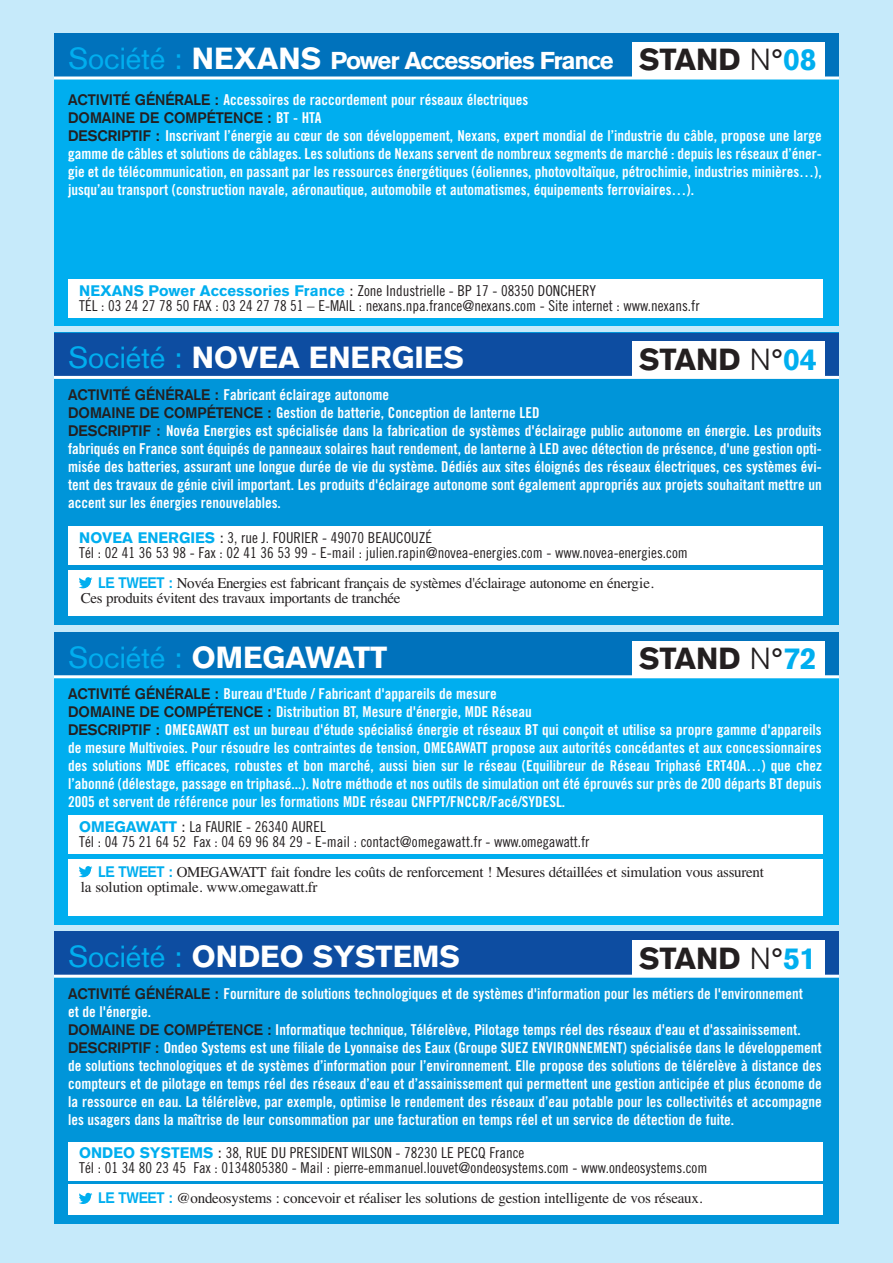
<style>
.page{position:relative;width:893px;height:1263px;background:#c6eafa}
.page>*{position:absolute;margin:0;border:0;box-sizing:border-box;transform-origin:0 0}
.t1{font:900 30px "Akzidenz Grotesk";color:#fff}
.t2{font:900 30px "Akzidenz Grotesk";color:#231f20}
.t3{font:900 24px "Akzidenz Grotesk";letter-spacing:-.055em;color:#fff}
.t4{font:15px/18px "Trade Gothic Bold Cond Twenty";color:#fff}
.t5{font:15px/15px "Trade Gothic Cond Eighteen";color:#231f20}
.t6{font:15px/15px "Times";letter-spacing:-.02em;color:#231f20}
.t7{font:700 15px "Akzidenz Grotesk";color:#231f20}
.s1{font-weight:400;font-size:30px;color:#00aeef}
.s2{font-size:30px}
.s3{font-family:"Akzidenz Grotesk";font-weight:700;color:#231f20}
.s4{font-family:"Trade Gothic Bold Cond Twenty";font-weight:400;color:#fff}
.s5{font-weight:300}
.s6{color:#00aeef}
.s7{font-family:"Akzidenz Grotesk";font-weight:900;color:#00aeef}
.s8{font-family:"Akzidenz Grotesk"}
.s9{font-weight:400;color:#00aeef}
.s10{font-family:"Akzidenz Grotesk";font-weight:700;color:#00aeef}
</style>
<div class="page">
<div style="left:54px;top:33px;width:785px;height:293px;background:#00aeef"></div>
<div style="left:54px;top:33px;width:785px;height:45px;background:#0072bc"></div>
<div style="left:68px;top:279px;width:755px;height:38px;background:#fff"></div>
<div style="left:632px;top:42px;width:192px;height:35px;background:#fff"></div>
<hr style="left:54px;top:76px;width:785px;height:3px;background:#fff">
<div style="left:54px;top:333px;width:785px;height:292px;background:#0095d9"></div>
<div style="left:54px;top:333px;width:785px;height:44px;background:#0d4da1"></div>
<div style="left:68px;top:527px;width:755px;height:38px;background:#fff"></div>
<div style="left:68px;top:570px;width:755px;height:45px;background:#fff"></div>
<div style="left:632px;top:342px;width:192px;height:34px;background:#fff"></div>
<hr style="left:54px;top:376px;width:785px;height:3px;background:#fff">
<svg style="left:79px;top:577px;width:13px;height:11px"></svg>
<div style="left:54px;top:632px;width:785px;height:292px;background:#00aeef"></div>
<div style="left:54px;top:632px;width:785px;height:45px;background:#0072bc"></div>
<div style="left:68px;top:816px;width:755px;height:38px;background:#fff"></div>
<div style="left:68px;top:859px;width:755px;height:56px;background:#fff"></div>
<div style="left:632px;top:641px;width:192px;height:34px;background:#fff"></div>
<hr style="left:54px;top:675px;width:785px;height:3px;background:#fff">
<svg style="left:79px;top:866px;width:13px;height:11px"></svg>
<div style="left:54px;top:931px;width:785px;height:293px;background:#0095d9"></div>
<div style="left:54px;top:931px;width:785px;height:45px;background:#0d4da1"></div>
<div style="left:68px;top:1142px;width:755px;height:38px;background:#fff"></div>
<div style="left:68px;top:1184px;width:755px;height:31px;background:#fff"></div>
<div style="left:632px;top:940px;width:192px;height:35px;background:#fff"></div>
<hr style="left:54px;top:975px;width:785px;height:3px;background:#fff">
<svg style="left:79px;top:1193px;width:13px;height:11px"></svg>
<h2 class="t3" style="left:68px;top:52px;width:547px"><span class="s1">Société :</span> <span class="s2">NEXANS</span> Power Accessories France</h2>
<p class="t4" style="left:68px;top:92px;width:462px"><span class="s3">ACTIVITÉ GÉNÉRALE :</span> Accessoires de raccordement pour réseaux électriques</p>
<p class="t7" style="left:68px;top:112px;width:255px">DOMAINE DE COMPÉTENCE : <span class="s4">BT - HTA</span></p>
<p class="t4" style="left:68px;top:128px;width:755px;text-align:justify"><span class="s3">DESCRIPTIF :</span> Inscrivant l’énergie au cœur de son développement, Nexans, expert mondial de l’industrie du câble, propose une large gamme de câbles et solutions de câblages. Les solutions de Nexans servent de nombreux segments de marché : depuis les réseaux d’éner&shy;gie et de télécommunication, en passant par les ressources énergétiques (éoliennes, photovoltaïque, pétrochimie, industries minières…), jusqu’au transport (construction navale, aéronautique, automobile et automatismes, équipements ferroviaires…).</p>
<h1 class="t2" style="left:639px;top:49px;width:179px">STAND <span class="s5">N</span>°<span class="s6">08</span></h1>
<p class="t5" style="left:79px;top:284px;width:622px"><span class="s7">NEXANS Power Accessories France</span> <span class="s8">:</span> Zone Industrielle - BP 17 - 08350 DONCHERY<br>TÉL : 03 24 27 78 50 FAX : 03 24 27 78 51 – E-MAIL : nexans.npa.france@nexans.com - Site internet : www.nexans.fr</p>
<h1 class="t1" style="left:68px;top:347px;width:397px"><span class="s9">Société :</span> NOVEA ENERGIES</h1>
<p class="t4" style="left:68px;top:387px;width:755px"><span class="s3">ACTIVITÉ GÉNÉRALE :</span> Fabricant éclairage autonome<br><span class="s3">DOMAINE DE COMPÉTENCE :</span> Gestion de batterie, Conception de lanterne LED<br><span class="s3">DESCRIPTIF :</span> Novéa Energies est spécialisée dans la fabrication de systèmes d'éclairage public autonome en énergie. Les produits fabriqués en France sont équipés de panneaux solaires haut rendement, de lanterne à LED avec détection de présence, d'une gestion opti&shy;misée des batteries, assurant une longue durée de vie du système. Dédiés aux sites éloignés des réseaux électriques, ces systèmes évi&shy;tent des travaux de génie civil important. Les produits d'éclairage autonome sont également appropriés aux projets souhaitant mettre un accent sur les énergies renouvelables.</p>
<h1 class="t2" style="left:639px;top:348px;width:179px">STAND <span class="s5">N</span>°<span class="s6">04</span></h1>
<p class="t5" style="left:79px;top:531px;width:610px"><span class="s7">NOVEA ENERGIES</span> <span class="s8">:</span> 3, rue J. FOURIER - 49070 BEAUCOUZÉ<br>Tél : 02 41 36 53 98 - Fax : 02 41 36 53 99 - E-mail : julien.rapin@novea-energies.com - www.novea-energies.com</p>
<p class="t6" style="left:81px;top:575px;width:575px;text-indent:17px"><span class="s10">LE TWEET :</span> Novéa Energies est fabricant français de systèmes d'éclairage autonome en énergie.<br>Ces produits évitent des travaux importants de tranchée</p>
<h1 class="t1" style="left:68px;top:646px;width:321px"><span class="s9">Société :</span> OMEGAWATT</h1>
<p class="t4" style="left:68px;top:686px;width:755px"><span class="s3">ACTIVITÉ GÉNÉRALE :</span> Bureau d'Etude / Fabricant d'appareils de mesure<br><span class="s3">DOMAINE DE COMPÉTENCE :</span> Distribution BT, Mesure d'énergie, MDE Réseau<br><span class="s3">DESCRIPTIF :</span> OMEGAWATT est un bureau d'étude spécialisé énergie et réseaux BT qui conçoit et utilise sa propre gamme d'appareils de mesure Multivoies. Pour résoudre les contraintes de tension, OMEGAWATT propose aux autorités concédantes et aux concessionnaires des solutions MDE efficaces, robustes et bon marché, aussi bien sur le réseau (Equilibreur de Réseau Triphasé ERT40A…) que chez l’abonné (délestage, passage en triphasé...). Notre méthode et nos outils de simulation ont été éprouvés sur près de 200 départs BT depuis 2005 et servent de référence pour les formations MDE réseau CNFPT/FNCCR/Facé/SYDESL.</p>
<h1 class="t2" style="left:639px;top:648px;width:179px">STAND <span class="s5">N</span>°<span class="s6">72</span></h1>
<p class="t5" style="left:79px;top:820px;width:511px"><span class="s7">OMEGAWATT</span> <span class="s8">:</span> La FAURIE - 26340 AUREL<br>Tél : 04 75 21 64 52 Fax : 04 69 96 84 29 - E-mail : contact@omegawatt.fr - www.omegawatt.fr</p>
<p class="t6" style="left:81px;top:864px;width:685px;text-indent:17px"><span class="s10">LE TWEET :</span> OMEGAWATT fait fondre les coûts de renforcement ! Mesures détaillées et simulation vous assurent la solution optimale. www.omegawatt.fr</p>
<h1 class="t1" style="left:68px;top:946px;width:393px"><span class="s9">Société :</span> ONDEO SYSTEMS</h1>
<p class="t4" style="left:68px;top:985px;width:755px"><span class="s3">ACTIVITÉ GÉNÉRALE :</span> Fourniture de solutions technologiques et de systèmes d'information pour les métiers de l'environnement<br>et de l'énergie.<br><span class="s3">DOMAINE DE COMPÉTENCE :</span> Informatique technique, Télérelève, Pilotage temps réel des réseaux d'eau et d'assainissement.<br><span class="s3">DESCRIPTIF :</span> Ondeo Systems est une filiale de Lyonnaise des Eaux (Groupe SUEZ ENVIRONNEMENT) spécialisée dans le développement de solutions technologiques et de systèmes d’information pour l’environnement. Elle propose des solutions de télérelève à distance des compteurs et de pilotage en temps réel des réseaux d’eau et d’assainissement qui permettent une gestion anticipée et plus économe de la ressource en eau. La télérelève, par exemple, optimise le rendement des réseaux d’eau potable pour les collectivités et accompagne les usagers dans la maîtrise de leur consommation par une facturation en temps réel et un service de détection de fuite.</p>
<h1 class="t2" style="left:639px;top:947px;width:179px">STAND <span class="s5">N</span>°<span class="s6">51</span></h1>
<p class="t5" style="left:79px;top:1147px;width:630px"><span class="s7">ONDEO SYSTEMS</span> <span class="s8">:</span> 38, RUE DU PRESIDENT WILSON - 78230 LE PECQ France<br>Tél : 01 34 80 23 45 Fax : 0134805380 - Mail : pierre-emmanuel.louvet@ondeosystems.com - www.ondeosystems.com</p>
<p class="t6" style="left:98px;top:1191px;width:606px"><span class="s10">LE TWEET :</span> @ondeosystems : concevoir et réaliser les solutions de gestion intelligente de vos réseaux.</p>
</div>
